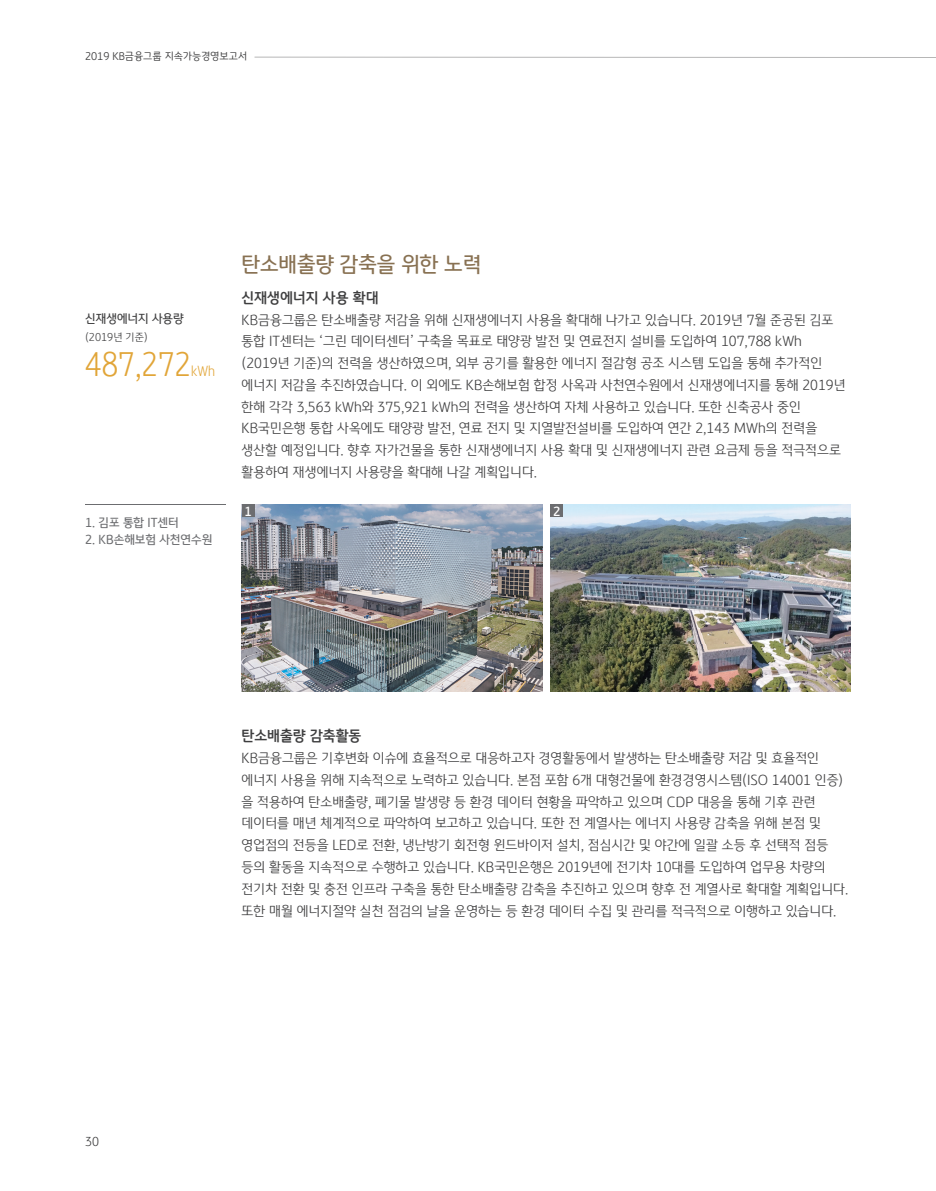
<style>
.page{position:relative;width:936px;height:1191px;background:#fff}
.page>*{position:absolute;margin:0;border:0;box-sizing:border-box;transform-origin:0 0}
.t1{font:300 31.5px "KBFG Text";color:#e1a538;scale:.9 1}
.t2{font:500 21px "KBFG Text";color:#887152}
.t3{font:700 14.25px "KBFG Text";color:#3e3e3f}
.t4{font:300 13.5px/21.8px "KBFG Text";color:#3e3e3f}
.t5{font:300 13.5px "KBFG Text";color:#e1a538;scale:.9 1}
.t6{font:500 12px "KBFG Text";color:#6c6d70}
.t7{font:500 12px "KBFG Text";color:#3e3e3f}
.t8{font:700 12px "KBFG Text";color:#fff}
.t9{font:300 12px "KBFG Text";color:#3e3e3f}
.t10{font:300 10.5px "KBFG Display";color:#3e3e3f}
.t11{font:300 10.5px "KBFG Text";color:#3e3e3f}
</style>
<div class="page">
<hr style="left:254px;top:57px;width:681px;height:1px;background:#3e3e3f">
<img style="left:242px;top:504px;width:300px;height:187px">
<img style="left:550px;top:504px;width:300px;height:187px">
<hr style="left:85px;top:504px;width:140px;height:1px;background:#6c6d70">
<div style="left:242px;top:504px;width:12px;height:13px;background:#6c6d70"></div>
<div style="left:550px;top:504px;width:13px;height:13px;background:#6c6d70"></div>
<p class="t10" style="left:85px;top:50px;width:163px">2019 KB금융그룹 지속가능경영보고서</p>
<p class="t7" style="left:85px;top:311px;width:100px">신재생에너지 사용량</p>
<p class="t11" style="left:85px;top:330px;width:64px">(2019년 기준)</p>
<h1 class="t1" style="left:85px;top:344px;width:119px">487,272</h1>
<p class="t5" style="left:191px;top:363px;width:28px">kWh</p>
<p class="t6" style="left:85px;top:515px;width:95px">1. 김포 통합 IT센터</p>
<p class="t6" style="left:85px;top:531px;width:129px">2. KB손해보험 사천연수원</p>
<h2 class="t2" style="left:242px;top:250px;width:241px">탄소배출량 감축을 위한 노력</h2>
<p class="t3" style="left:242px;top:288px;width:138px">신재생에너지 사용 확대</p>
<p class="t4" style="left:242px;top:308px;width:605px">KB금융그룹은 탄소배출량 저감을 위해 신재생에너지 사용을 확대해 나가고 있습니다. 2019년 7월 준공된 김포 통합 IT센터는 ‘그린 데이터센터’ 구축을 목표로 태양광 발전 및 연료전지 설비를 도입하여 107,788 kWh (2019년 기준)의 전력을 생산하였으며, 외부 공기를 활용한 에너지 절감형 공조 시스템 도입을 통해 추가적인 에너지 저감을 추진하였습니다. 이 외에도 KB손해보험 합정 사옥과 사천연수원에서 신재생에너지를 통해 2019년 한해 각각 3,563 kWh와 375,921 kWh의 전력을 생산하여 자체 사용하고 있습니다. 또한 신축공사 중인 KB국민은행 통합 사옥에도 태양광 발전, 연료 전지 및 지열발전설비를 도입하여 연간 2,143 MWh의 전력을 생산할 예정입니다. 향후 자가건물을 통한 신재생에너지 사용 확대 및 신재생에너지 관련 요금제 등을 적극적으로 활용하여 재생에너지 사용량을 확대해 나갈 계획입니다.</p>
<p class="t8" style="left:244px;top:503px;width:9px">1</p>
<p class="t8" style="left:553px;top:503px;width:9px">2</p>
<p class="t3" style="left:242px;top:726px;width:121px">탄소배출량 감축활동</p>
<p class="t4" style="left:242px;top:747px;width:608px">KB금융그룹은 기후변화 이슈에 효율적으로 대응하고자 경영활동에서 발생하는 탄소배출량 저감 및 효율적인 에너지 사용을 위해 지속적으로 노력하고 있습니다. 본점 포함 6개 대형건물에 환경경영시스템(ISO 14001 인증) 을 적용하여 탄소배출량, 폐기물 발생량 등 환경 데이터 현황을 파악하고 있으며 CDP 대응을 통해 기후 관련 데이터를 매년 체계적으로 파악하여 보고하고 있습니다. 또한 전 계열사는 에너지 사용량 감축을 위해 본점 및 영업점의 전등을 LED로 전환, 냉난방기 회전형 윈드바이저 설치, 점심시간 및 야간에 일괄 소등 후 선택적 점등 등의 활동을 지속적으로 수행하고 있습니다. KB국민은행은 2019년에 전기차 10대를 도입하여 업무용 차량의 전기차 전환 및 충전 인프라 구축을 통한 탄소배출량 감축을 추진하고 있으며 향후 전 계열사로 확대할 계획입니다. 또한 매월 에너지절약 실천 점검의 날을 운영하는 등 환경 데이터 수집 및 관리를 적극적으로 이행하고 있습니다.</p>
<p class="t9" style="left:85px;top:1134px;width:15px">30</p>
</div>
